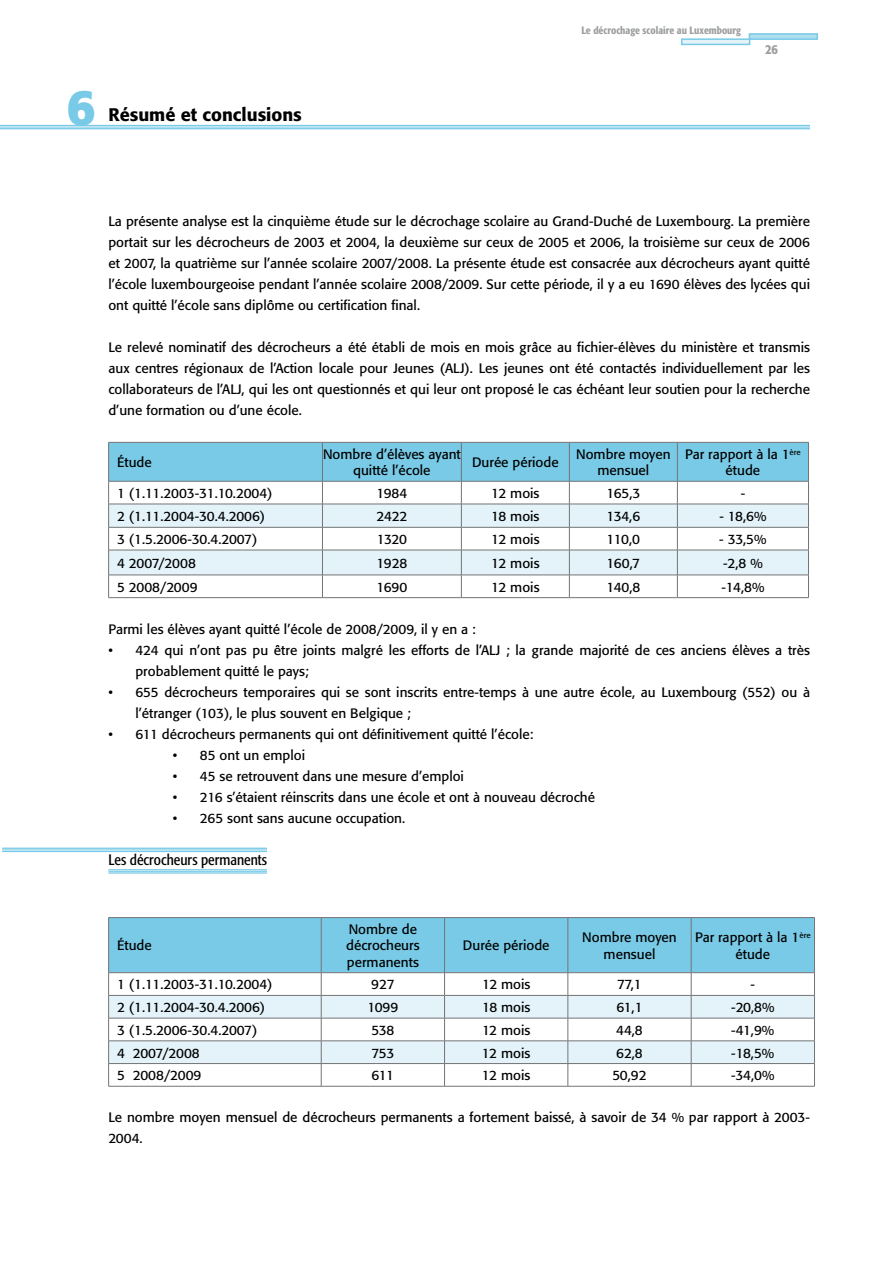
<style>
.page{position:relative;width:893px;height:1263px;background:#fff}
.page>*{position:absolute;margin:0;border:0;box-sizing:border-box;transform-origin:0 0}
.t1{font:700 49.5px "Formata";color:#78cae6}
.t2{font:500 18px "Formata";color:#000}
.t3{font:condensed 15px "Formata";color:#000}
.t4{font:13.5px/21px "Formata";color:#000;text-align:center}
.t5{font:13.5px "Formata";letter-spacing:-.02em;color:#000}
.t6{font:500 condensed 13.5px "Formata";color:#9c9e9f}
.t7{font:500 condensed 10.5px "Formata";color:#9c9e9f}
</style>
<div class="page">
<svg style="left:749px;top:33px;width:69px;height:7px"></svg>
<svg style="left:681px;top:38px;width:69px;height:7px"></svg>
<hr style="left:0;top:125px;width:810px;height:1px;background:#78cae6">
<hr style="left:0;top:127px;width:810px;height:1px;background:#78cae6">
<hr style="left:0;top:128px;width:810px;height:1px;background:#78cae6">
<hr style="left:2px;top:848px;width:265px;height:1px;background:#78cae6">
<hr style="left:2px;top:849px;width:265px;height:1px;background:#78cae6">
<hr style="left:2px;top:851px;width:265px;height:1px;background:#78cae6">
<hr style="left:108px;top:869px;width:159px;height:1px;background:#78cae6">
<hr style="left:108px;top:871px;width:159px;height:1px;background:#78cae6">
<hr style="left:108px;top:872px;width:159px;height:2px;background:#78cae6">
<svg style="left:108px;top:442px;width:701px;height:155px"></svg>
<hr style="left:108px;top:597px;width:214px;height:1px;background:#747476">
<hr style="left:322px;top:597px;width:139px;height:1px;background:#747476">
<hr style="left:461px;top:597px;width:108px;height:1px;background:#747476">
<hr style="left:569px;top:597px;width:108px;height:1px;background:#747476">
<hr style="left:677px;top:597px;width:132px;height:1px;background:#747476">
<svg style="left:108px;top:917px;width:707px;height:169px"></svg>
<hr style="left:108px;top:1086px;width:213px;height:1px;background:#747476">
<hr style="left:321px;top:1086px;width:124px;height:1px;background:#747476">
<hr style="left:445px;top:1086px;width:123px;height:1px;background:#747476">
<hr style="left:568px;top:1086px;width:123px;height:1px;background:#747476">
<hr style="left:691px;top:1086px;width:124px;height:1px;background:#747476">
<h1 class="t1" style="left:67px;top:76px;width:30px">6</h1>
<h2 class="t2" style="left:108px;top:103px;width:195px">Résumé et conclusions</h2>
<p class="t7" style="left:581px;top:23px;width:161px">Le décrochage scolaire au Luxembourg</p>
<p class="t6" style="left:765px;top:41px;width:14px">26</p>
<p class="t4" style="left:108px;top:211px;width:703px;text-align:justify">La présente analyse est la cinquième étude sur le décrochage scolaire au Grand-Duché de Luxembourg. La première portait sur les décrocheurs de 2003 et 2004, la deuxième sur ceux de 2005 et 2006, la troisième sur ceux de 2006 et 2007, la quatrième sur l’année scolaire 2007/2008. La présente étude est consacrée aux décrocheurs ayant quitté l’école luxembourgeoise pendant l’année scolaire 2008/2009. Sur cette période, il y a eu 1690 élèves des lycées qui ont quitté l’école sans diplôme ou certification final.</p>
<p class="t4" style="left:108px;top:337px;width:703px;text-align:justify">Le relevé nominatif des décrocheurs a été établi de mois en mois grâce au fichier-élèves du ministère et transmis aux centres régionaux de l’Action locale pour Jeunes (ALJ). Les jeunes ont été contactés individuellement par les collaborateurs de l’ALJ, qui les ont questionnés et qui leur ont proposé le cas échéant leur soutien pour la recherche d’une formation ou d’une école.</p>
<p class="t4" style="left:117px;top:452px;width:36px">Étude</p>
<p class="t4" style="left:323px;top:446px;width:139px;line-height:16.2px">Nombre d’élèves ayant quitté l’école</p>
<p class="t4" style="left:472px;top:452px;width:88px">Durée période</p>
<p class="t4" style="left:576px;top:446px;width:96px;line-height:16.2px">Nombre moyen mensuel</p>
<p class="t4" style="left:685px;top:446px;width:117px;line-height:16.2px">Par rapport à la 1<sup>ère </sup>étude</p>
<p class="t5" style="left:117px;top:485px;width:157px">1 (1.11.2003-31.10.2004)</p>
<p class="t4" style="left:376px;top:483px;width:32px">1984</p>
<p class="t4" style="left:491px;top:483px;width:50px">12 mois</p>
<p class="t4" style="left:606px;top:483px;width:36px">165,3</p>
<p class="t4" style="left:741px;top:483px;width:6px">-</p>
<p class="t4" style="left:117px;top:506px;width:150px">2 (1.11.2004-30.4.2006)</p>
<p class="t4" style="left:376px;top:506px;width:32px">2422</p>
<p class="t4" style="left:491px;top:506px;width:50px">18 mois</p>
<p class="t4" style="left:606px;top:506px;width:35px">134,6</p>
<p class="t4" style="left:719px;top:506px;width:48px">- 18,6%</p>
<p class="t5" style="left:117px;top:531px;width:142px">3 (1.5.2006-30.4.2007)</p>
<p class="t4" style="left:377px;top:529px;width:32px">1320</p>
<p class="t4" style="left:491px;top:529px;width:50px">12 mois</p>
<p class="t4" style="left:607px;top:529px;width:35px">110,0</p>
<p class="t4" style="left:719px;top:529px;width:49px">- 33,5%</p>
<p class="t4" style="left:117px;top:552px;width:80px">4 2007/2008</p>
<p class="t4" style="left:377px;top:552px;width:32px">1928</p>
<p class="t4" style="left:491px;top:552px;width:50px">12 mois</p>
<p class="t4" style="left:607px;top:552px;width:35px">160,7</p>
<p class="t4" style="left:723px;top:552px;width:41px">-2,8 %</p>
<p class="t4" style="left:117px;top:576px;width:82px">5 2008/2009</p>
<p class="t4" style="left:376px;top:576px;width:32px">1690</p>
<p class="t4" style="left:491px;top:576px;width:50px">12 mois</p>
<p class="t4" style="left:606px;top:576px;width:36px">140,8</p>
<p class="t4" style="left:721px;top:576px;width:45px">-14,8%</p>
<p class="t4" style="left:108px;top:618px;width:369px">Parmi les élèves ayant quitté l’école de 2008/2009, il y en a :</p>
<p class="t4" style="left:135px;top:639px;width:676px;text-align:left;text-indent:-27px">• 424 qui n’ont pas pu être joints malgré les efforts de l’ALJ ; la grande majorité de ces anciens élèves a très probablement quitté le pays;</p>
<p class="t4" style="left:135px;top:681px;width:676px;text-align:left;text-indent:-27px">• 655 décrocheurs temporaires qui se sont inscrits entre-temps à une autre école, au Luxembourg (552) ou à l’étranger (103), le plus souvent en Belgique ;</p>
<p class="t4" style="left:108px;top:724px;width:426px">• 611 décrocheurs permanents qui ont définitivement quitté l’école:</p>
<p class="t4" style="left:173px;top:745px;width:134px">• 85 ont un emploi</p>
<p class="t4" style="left:173px;top:766px;width:293px">• 45 se retrouvent dans une mesure d’emploi</p>
<p class="t4" style="left:173px;top:787px;width:424px">• 216 s’étaient réinscrits dans une école et ont à nouveau décroché</p>
<p class="t4" style="left:173px;top:808px;width:234px">• 265 sont sans aucune occupation.</p>
<p class="t3" style="left:108px;top:851px;width:160px">Les décrocheurs permanents</p>
<p class="t4" style="left:117px;top:935px;width:36px">Étude</p>
<p class="t4" style="left:346px;top:921px;width:75px;line-height:16.2px;text-align:left">Nombre de décrocheurs permanents</p>
<p class="t4" style="left:463px;top:935px;width:88px">Durée période</p>
<p class="t4" style="left:582px;top:929px;width:96px;line-height:16.2px">Nombre moyen mensuel</p>
<p class="t4" style="left:695px;top:929px;width:117px;line-height:16.2px">Par rapport à la 1<sup>ère </sup>étude</p>
<p class="t5" style="left:117px;top:976px;width:157px">1 (1.11.2003-31.10.2004)</p>
<p class="t4" style="left:371px;top:974px;width:25px">927</p>
<p class="t4" style="left:482px;top:974px;width:50px">12 mois</p>
<p class="t4" style="left:617px;top:974px;width:26px">77,1</p>
<p class="t4" style="left:751px;top:974px;width:6px">-</p>
<p class="t4" style="left:117px;top:997px;width:150px">2 (1.11.2004-30.4.2006)</p>
<p class="t4" style="left:367px;top:997px;width:32px">1099</p>
<p class="t4" style="left:482px;top:997px;width:50px">18 mois</p>
<p class="t4" style="left:616px;top:997px;width:28px">61,1</p>
<p class="t4" style="left:731px;top:997px;width:45px">-20,8%</p>
<p class="t5" style="left:117px;top:1022px;width:142px">3 (1.5.2006-30.4.2007)</p>
<p class="t4" style="left:371px;top:1019px;width:25px">538</p>
<p class="t4" style="left:482px;top:1019px;width:50px">12 mois</p>
<p class="t4" style="left:616px;top:1019px;width:28px">44,8</p>
<p class="t4" style="left:731px;top:1019px;width:45px">-41,9%</p>
<p class="t4" style="left:117px;top:1042px;width:84px">4 2007/2008</p>
<p class="t4" style="left:371px;top:1042px;width:24px">753</p>
<p class="t4" style="left:482px;top:1042px;width:50px">12 mois</p>
<p class="t4" style="left:616px;top:1042px;width:28px">62,8</p>
<p class="t4" style="left:731px;top:1042px;width:45px">-18,5%</p>
<p class="t4" style="left:117px;top:1065px;width:86px">5 2008/2009</p>
<p class="t4" style="left:372px;top:1065px;width:24px">611</p>
<p class="t4" style="left:482px;top:1065px;width:50px">12 mois</p>
<p class="t4" style="left:612px;top:1065px;width:36px">50,92</p>
<p class="t4" style="left:731px;top:1065px;width:45px">-34,0%</p>
<p class="t4" style="left:108px;top:1107px;width:703px;text-align:left">Le nombre moyen mensuel de décrocheurs permanents a fortement baissé, à savoir de 34 % par rapport à 2003-<br>2004.</p>
</div>
